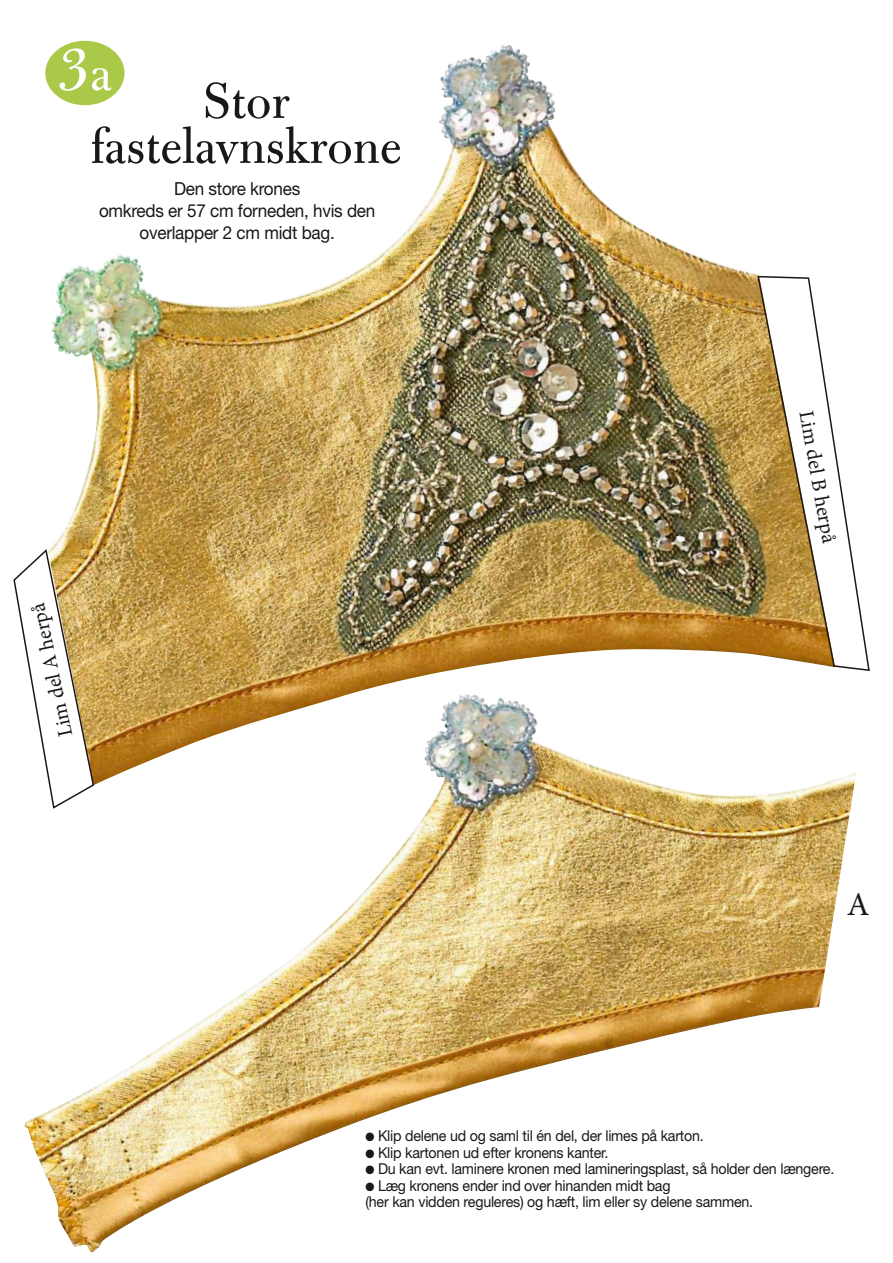
<style>
.page{position:relative;width:893px;height:1263px;background:#fff}
.page>*{position:absolute;margin:0;border:0;box-sizing:border-box;transform-origin:0 0}
.t1{font:66px "Bulmer MT Std";color:#fff}
.t2{font:54px/45px "Bulmer MT Std";color:#1a1719;text-align:center}
.t3{font:33px "Minion Pro";color:#1a1719}
.t4{font:21px "Minion Pro";color:#1a1719}
.t5{font:18px/21.6px "Helvetica Neue LT Std";letter-spacing:-.015em;color:#1a1719;text-align:center;scale:.95 1}
.t6{font:15px/16.5px "Helvetica Neue LT Std";letter-spacing:-.015em;color:#1a1719;scale:.95 1}
.s1{font-size:54px}
</style>
<div class="page">
<img style="left:48px;top:43px;width:711px;height:648px">
<img style="left:24px;top:691px;width:832px;height:562px">
<svg style="left:756px;top:275px;width:114px;height:397px"></svg>
<svg style="left:13px;top:548px;width:82px;height:262px"></svg>
<div style="left:45px;top:41px;width:79px;height:64px;background:#abc949;border-radius:50%"></div>
<h1 class="t1" style="left:58px;top:34px;width:55px">3<span class="s1">a</span></h1>
<h2 class="t2" style="left:91px;top:79px;width:313px">Stor fastelavnskrone</h2>
<p class="t5" style="left:99px;top:178px;width:292px">Den store krones<br>omkreds er 57 cm forneden, hvis den overlapper 2 cm midt bag.</p>
<h3 class="t4" style="left:52px;top:740px;width:138px;rotate:-102deg">Lim del A herpå</h3>
<h3 class="t4" style="left:820px;top:408px;width:136px;rotate:80deg">Lim del B herpå</h3>
<h3 class="t3" style="left:847px;top:882px;width:24px">A</h3>
<p class="t6" style="left:365px;top:1128px;width:358px">● Klip delene ud og saml til én del, der limes på karton.</p>
<p class="t6" style="left:365px;top:1144px;width:257px">● Klip kartonen ud efter kronens kanter.</p>
<p class="t6" style="left:365px;top:1161px;width:495px">● Du kan evt. laminere kronen med lamineringsplast, så holder den længere.</p>
<p class="t6" style="left:365px;top:1177px;width:410px">● Læg kronens ender ind over hinanden midt bag<br>(her kan vidden reguleres) og hæft, lim eller sy delene sammen.</p>
</div>
